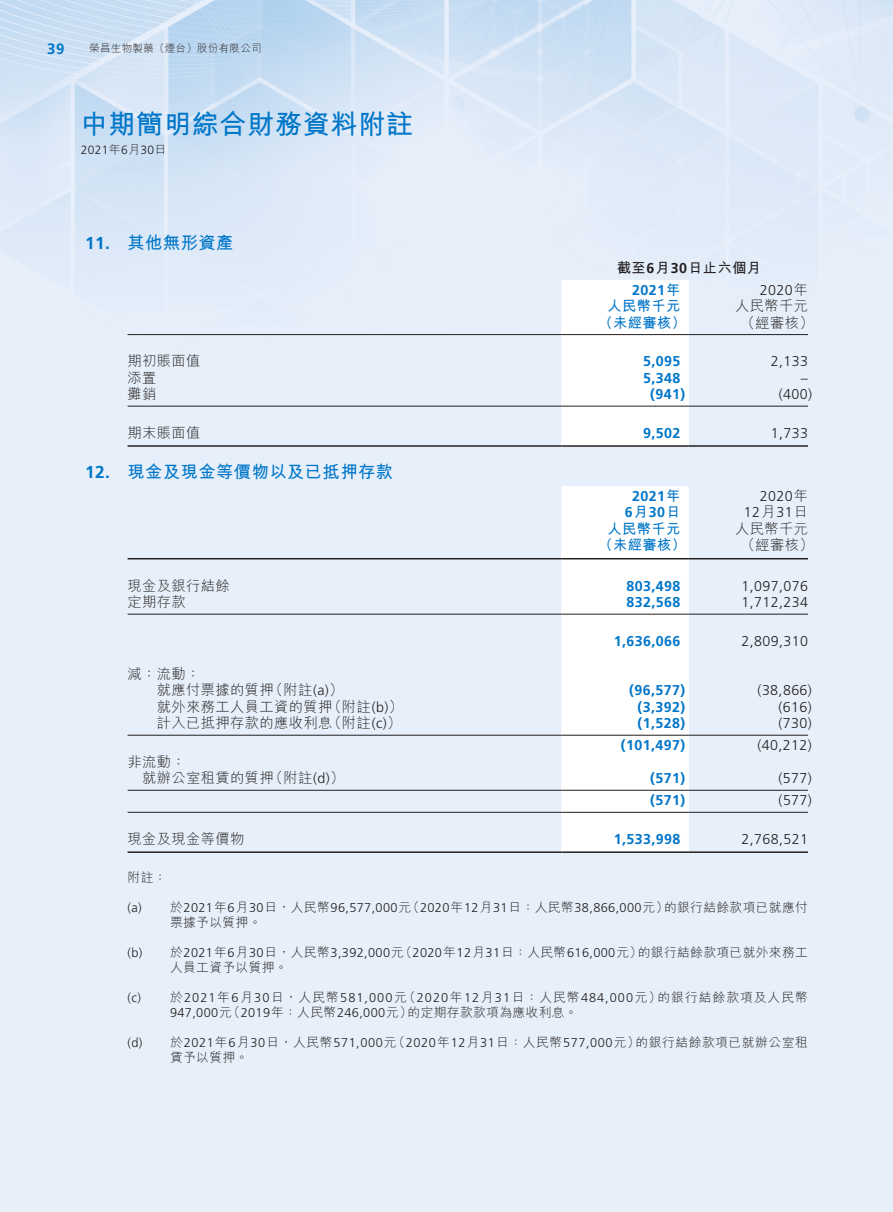
<style>
.page{position:relative;width:893px;height:1212px;background:#e7f0fa}
.page>*{position:absolute;margin:0;border:0;box-sizing:border-box;transform-origin:0 0}
.t1{font:700 27px "M Hei HK";letter-spacing:.03em;color:#0076c8}
.t2{font:700 17.25px "M Hei HK";letter-spacing:.03em;color:#0076c8}
.t3{font:700 17.25px "Frutiger LT Std";color:#0076c8}
.t4{font:700 15px "Frutiger LT Std";color:#0076c8}
.t5{font:300 14.25px "M Hei HK";letter-spacing:.03em;color:#231f20}
.t6{font:700 14.25px/16.5px "Frutiger LT Std";letter-spacing:.03em;color:#0076c8;text-align:center}
.t7{font:300 14.25px/16.5px "Frutiger LT Std";letter-spacing:.03em;color:#231f20;text-align:right}
.t8{font:700 14.25px "M Hei HK";letter-spacing:.03em;color:#0076c8}
.t9{font:700 14.25px "M Hei HK";letter-spacing:.03em;color:#231f20}
.t10{font:300 12.75px "Frutiger LT Std";letter-spacing:.03em;color:#231f20}
.t11{font:300 12.75px "M Hei HK";letter-spacing:.03em;color:#231f20}
.t12{font:300 12.75px "Frutiger LT Std";letter-spacing:.08em;color:#231f20}
.t13{font:300 12.75px "M Hei HK";letter-spacing:.08em;color:#231f20}
.t14{font:300 12px "Frutiger LT Std";letter-spacing:.03em;color:#231f20}
.t15{font:300 10.5px "M Hei HK";letter-spacing:.03em;color:#231f20}
.s1{font-family:"M Hei HK"}
.s2{font-family:"Frutiger LT Std"}
</style>
<div class="page">
<img style="left:0;top:0;width:893px;height:447px">
<div style="left:561px;top:280px;width:128px;height:165px;background:#fff"></div>
<hr style="left:128px;top:334px;width:433px;height:1px;background:#231f20">
<hr style="left:561px;top:334px;width:128px;height:1px;background:#231f20">
<hr style="left:689px;top:334px;width:119px;height:1px;background:#231f20">
<hr style="left:128px;top:406px;width:433px;height:1px;background:#231f20">
<hr style="left:561px;top:406px;width:128px;height:1px;background:#231f20">
<hr style="left:689px;top:406px;width:119px;height:1px;background:#231f20">
<hr style="left:128px;top:445px;width:433px;height:2px;background:#231f20">
<hr style="left:561px;top:445px;width:128px;height:2px;background:#231f20">
<hr style="left:689px;top:445px;width:119px;height:2px;background:#231f20">
<div style="left:561px;top:486px;width:128px;height:365px;background:#fff"></div>
<hr style="left:128px;top:558px;width:433px;height:1px;background:#231f20">
<hr style="left:561px;top:558px;width:128px;height:1px;background:#231f20">
<hr style="left:689px;top:558px;width:119px;height:1px;background:#231f20">
<hr style="left:128px;top:614px;width:433px;height:1px;background:#231f20">
<hr style="left:561px;top:614px;width:128px;height:1px;background:#231f20">
<hr style="left:689px;top:614px;width:119px;height:1px;background:#231f20">
<hr style="left:128px;top:735px;width:433px;height:1px;background:#231f20">
<hr style="left:561px;top:735px;width:128px;height:1px;background:#231f20">
<hr style="left:689px;top:735px;width:119px;height:1px;background:#231f20">
<hr style="left:128px;top:790px;width:433px;height:1px;background:#231f20">
<hr style="left:561px;top:790px;width:128px;height:1px;background:#231f20">
<hr style="left:689px;top:790px;width:119px;height:1px;background:#231f20">
<hr style="left:128px;top:812px;width:433px;height:1px;background:#231f20">
<hr style="left:561px;top:812px;width:128px;height:1px;background:#231f20">
<hr style="left:689px;top:812px;width:119px;height:1px;background:#231f20">
<hr style="left:128px;top:851px;width:433px;height:2px;background:#231f20">
<hr style="left:561px;top:851px;width:128px;height:2px;background:#231f20">
<hr style="left:689px;top:851px;width:119px;height:2px;background:#231f20">
<p class="t4" style="left:47px;top:40px;width:19px">39</p>
<p class="t15" style="left:89px;top:43px;width:174px">榮昌生物製藥（煙台）股份有限公司</p>
<h1 class="t1" style="left:81px;top:104px;width:334px">中期簡明綜合財務資料附註</h1>
<p class="t14" style="left:81px;top:143px;width:87px">2021<span class="s1">年 月</span>6 30<span class="s1">日</span></p>
<h2 class="t3" style="left:85px;top:233px;width:26px">11.</h2>
<h2 class="t3" style="left:85px;top:461px;width:26px">12.</h2>
<h2 class="t2" style="left:128px;top:230px;width:107px">其他無形資產</h2>
<p class="t9" style="left:617px;top:257px;width:146px">截至<span class="s2">6</span>月<span class="s2">30</span>日止六個月</p>
<p class="t6" style="left:632px;top:281px;width:50px">2021<span class="s1">年</span></p>
<p class="t7" style="left:760px;top:282px;width:50px">2020<span class="s1">年</span></p>
<p class="t8" style="left:607px;top:295px;width:74px">人民幣千元</p>
<p class="t5" style="left:735px;top:299px;width:74px">人民幣千元</p>
<p class="t8" style="left:599px;top:312px;width:89px">（未經審核）</p>
<p class="t5" style="left:741px;top:315px;width:74px">（經審核(</p>
<p class="t5" style="left:128px;top:354px;width:74px">期初賬面值</p>
<p class="t6" style="left:643px;top:353px;width:39px">5,095</p>
<p class="t7" style="left:771px;top:353px;width:39px">2,133</p>
<p class="t5" style="left:128px;top:370px;width:30px">添置</p>
<p class="t6" style="left:643px;top:369px;width:39px">5,348</p>
<p class="t7" style="left:801px;top:370px;width:9px">–</p>
<p class="t5" style="left:128px;top:387px;width:30px">攤銷</p>
<p class="t6" style="left:650px;top:386px;width:36px">)941(</p>
<p class="t7" style="left:779px;top:386px;width:35px">)400(</p>
<p class="t5" style="left:128px;top:425px;width:74px">期末賬面值</p>
<h2 class="t2" style="left:128px;top:459px;width:267px">現金及現金等價物以及已抵押存款</h2>
<p class="t6" style="left:643px;top:425px;width:39px">9,502</p>
<p class="t7" style="left:771px;top:425px;width:39px">1,733</p>
<p class="t6" style="left:625px;top:488px;width:57px">2021<span class="s1">年<br></span>6<span class="s1">月</span>30<span class="s1">日</span></p>
<p class="t7" style="left:744px;top:488px;width:66px">2020<span class="s1">年<br></span>12<span class="s1">月</span>31<span class="s1">日</span></p>
<p class="t5" style="left:735px;top:521px;width:74px">人民幣千元</p>
<p class="t8" style="left:607px;top:518px;width:74px">人民幣千元</p>
<p class="t8" style="left:599px;top:535px;width:89px">（未經審核）</p>
<p class="t5" style="left:741px;top:538px;width:74px">（經審核(</p>
<p class="t5" style="left:128px;top:578px;width:104px">現金及銀行結餘</p>
<p class="t6" style="left:626px;top:577px;width:55px">803,498</p>
<p class="t7" style="left:741px;top:578px;width:68px">1,097,076</p>
<p class="t5" style="left:128px;top:595px;width:60px">定期存款</p>
<p class="t6" style="left:626px;top:594px;width:55px">832,568</p>
<p class="t7" style="left:741px;top:594px;width:68px">1,712,234</p>
<p class="t6" style="left:614px;top:632px;width:68px">1,636,066</p>
<p class="t7" style="left:741px;top:633px;width:68px">2,809,310</p>
<p class="t5" style="left:128px;top:666px;width:74px">減：流動：</p>
<p class="t5" style="left:157px;top:683px;width:118px">就應付票據的質押</p>
<p class="t5" style="left:269px;top:683px;width:76px">（附註 (<span class="s2">(a(</span></p>
<p class="t6" style="left:629px;top:682px;width:57px">)96,577(</p>
<p class="t7" style="left:758px;top:682px;width:56px">)38,866(</p>
<p class="t5" style="left:327px;top:699px;width:77px">（附註 (<span class="s2">(b(</span></p>
<p class="t5" style="left:157px;top:699px;width:177px">就外來務工人員工資的質押</p>
<p class="t6" style="left:638px;top:699px;width:49px">)3,392(</p>
<p class="t7" style="left:779px;top:699px;width:35px">)616(</p>
<p class="t5" style="left:327px;top:716px;width:76px">（附註 (<span class="s2">(c(</span></p>
<p class="t5" style="left:157px;top:716px;width:177px">計入已抵押存款的應收利息</p>
<p class="t6" style="left:638px;top:715px;width:49px">)1,528(</p>
<p class="t7" style="left:779px;top:715px;width:35px">)730(</p>
<p class="t6" style="left:621px;top:737px;width:66px">)101,497(</p>
<p class="t7" style="left:758px;top:737px;width:56px">)40,212(</p>
<p class="t5" style="left:128px;top:754px;width:60px">非流動：</p>
<p class="t5" style="left:142px;top:771px;width:133px">就辦公室租賃的質押</p>
<p class="t5" style="left:269px;top:771px;width:77px">（附註 (<span class="s2">(d(</span></p>
<p class="t6" style="left:650px;top:770px;width:36px">)571(</p>
<p class="t7" style="left:779px;top:770px;width:35px">)577(</p>
<p class="t6" style="left:650px;top:792px;width:36px">)571(</p>
<p class="t7" style="left:779px;top:792px;width:35px">)577(</p>
<p class="t5" style="left:128px;top:831px;width:118px">現金及現金等價物</p>
<p class="t11" style="left:128px;top:870px;width:40px">附註：</p>
<p class="t6" style="left:614px;top:831px;width:68px">1,533,998</p>
<p class="t7" style="left:741px;top:831px;width:68px">2,768,521</p>
<p class="t10" style="left:128px;top:900px;width:16px">a( )</p>
<p class="t10" style="left:407px;top:900px;width:263px"><span class="s1">（</span>2020<span class="s1">年</span>12<span class="s1">月</span>31<span class="s1">日：人民幣</span>38,866,000<span class="s1">元）</span></p>
<p class="t11" style="left:664px;top:900px;width:145px">的銀行結餘款項已就應付</p>
<p class="t10" style="left:170px;top:900px;width:243px"><span class="s1">於</span>2021<span class="s1">年</span>6<span class="s1">月</span>30<span class="s1">日，人民幣</span>96,577,000<span class="s1">元</span></p>
<p class="t11" style="left:170px;top:915px;width:93px">票據予以質押。</p>
<p class="t10" style="left:128px;top:945px;width:16px">b( )</p>
<p class="t10" style="left:399px;top:945px;width:244px"><span class="s1">（</span>2020<span class="s1">年</span>12<span class="s1">月</span>31<span class="s1">日：人民幣</span>616,000<span class="s1">元）</span></p>
<p class="t10" style="left:170px;top:945px;width:235px"><span class="s1">於</span>2021<span class="s1">年</span>6<span class="s1">月</span>30<span class="s1">日，人民幣</span>3,392,000<span class="s1">元</span></p>
<p class="t11" style="left:638px;top:945px;width:172px">的銀行結餘款項已就外來務工</p>
<p class="t11" style="left:170px;top:960px;width:119px">人員工資予以質押。</p>
<p class="t10" style="left:128px;top:990px;width:15px">c( )</p>
<p class="t12" style="left:403px;top:990px;width:260px"><span class="s1">（</span>2020<span class="s1">年</span>12<span class="s1">月</span>31<span class="s1">日：人民幣</span>484,000<span class="s1">元）</span></p>
<p class="t12" style="left:170px;top:990px;width:238px"><span class="s1">於</span>2021<span class="s1">年</span>6<span class="s1">月</span>30<span class="s1">日，人民幣</span>581,000<span class="s1">元</span></p>
<p class="t13" style="left:657px;top:990px;width:152px">的銀行結餘款項及人民幣</p>
<p class="t10" style="left:228px;top:1005px;width:186px"><span class="s1">（</span>2019<span class="s1">年：人民幣</span>246,000<span class="s1">元）</span></p>
<p class="t11" style="left:408px;top:1005px;width:172px">的定期存款款項為應收利息。</p>
<p class="t10" style="left:170px;top:1005px;width:63px">947,000<span class="s1">元</span></p>
<p class="t10" style="left:128px;top:1035px;width:16px">d( )</p>
<p class="t11" style="left:635px;top:1035px;width:174px">的銀行結餘款項已就辦公室租</p>
<p class="t10" style="left:392px;top:1035px;width:249px"><span class="s1">（</span>2020<span class="s1">年</span>12<span class="s1">月</span>31<span class="s1">日：人民幣</span>577,000<span class="s1">元）</span></p>
<p class="t10" style="left:170px;top:1035px;width:228px"><span class="s1">於</span>2021<span class="s1">年</span>6<span class="s1">月</span>30<span class="s1">日，人民幣</span>571,000<span class="s1">元</span></p>
<p class="t11" style="left:170px;top:1050px;width:80px">賃予以質押。</p>
</div>
